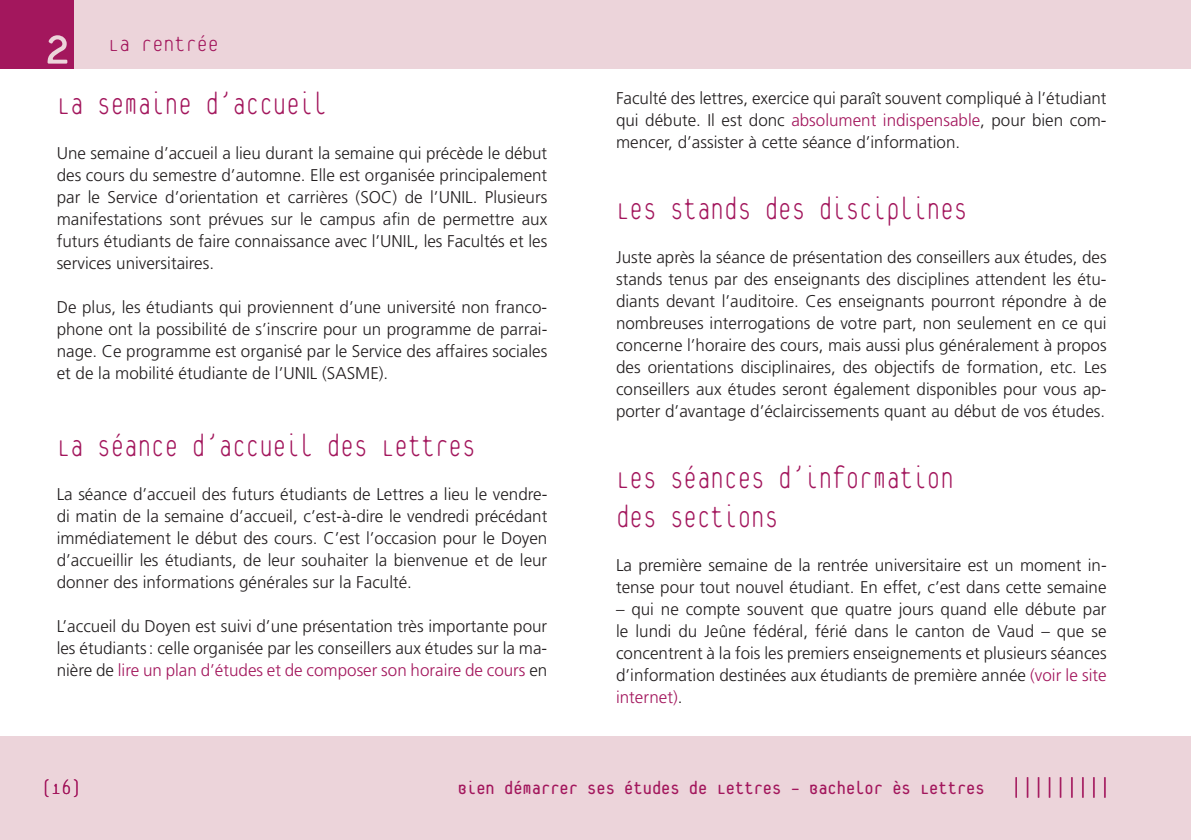
<style>
.page{position:relative;width:1191px;height:840px;background:#fff}
.page>*{position:absolute;margin:0;border:0;box-sizing:border-box;transform-origin:0 0}
.t1{font:60px "Platelet";color:#ecd4da}
.t2{font:100 34px/38px "Platelet";color:#a3175d;scale:.86 1}
.t3{font:100 24px "Platelet";color:#a3175d}
.t4{font:100 22px "Platelet";color:#a3175d}
.t5{font:20px "Platelet";color:#a3175d}
.t6{font:300 17px/22px "Frutiger LT Std";color:#231f20;text-align:justify}
.s1{color:#a3175d}
.s2{font-weight:100;font-size:24px}
</style>
<div class="page">
<div style="left:0;top:736px;width:1191px;height:103px;background:#ecd4da"></div>
<div style="left:0;top:0;width:1191px;height:68px;background:#ecd4da"></div>
<div style="left:0;top:0;width:74px;height:68px;background:#a3175d"></div>
<h1 class="t1" style="left:44px;top:22px;width:29px">2</h1>
<h3 class="t3" style="left:108px;top:34px;width:112px">La rentrée</h3>
<h2 class="t2" style="left:57px;top:87px;width:316px">La semaine d’accueil</h2>
<p class="t6" style="left:57px;top:142px;width:492px">Une semaine d’accueil a lieu durant la semaine qui précède le début des cours du semestre d’automne. Elle est organisée principalement par le Service d’orientation et carrières (SOC) de l’UNIL. Plusieurs manifestations sont prévues sur le campus afin de permettre aux futurs étudiants de faire connaissance avec l’UNIL, les Facultés et les services universitaires.</p>
<p class="t6" style="left:57px;top:296px;width:492px">De plus, les étudiants qui proviennent d’une université non franco&shy;phone ont la possibilité de s’inscrire pour un programme de parrai&shy;nage. Ce programme est organisé par le Service des affaires sociales et de la mobilité étudiante de l’UNIL (SASME).</p>
<h2 class="t2" style="left:57px;top:428px;width:488px">La séance d’accueil des Lettres</h2>
<p class="t6" style="left:57px;top:483px;width:492px">La séance d’accueil des futurs étudiants de Lettres a lieu le vendre&shy;di matin de la semaine d’accueil, c’est-à-dire le vendredi précédant immédiatement le début des cours. C’est l’occasion pour le Doyen d’accueillir les étudiants, de leur souhaiter la bienvenue et de leur donner des informations générales sur la Faculté.</p>
<p class="t6" style="left:57px;top:615px;width:492px">L’accueil du Doyen est suivi d’une présentation très importante pour les étudiants: celle organisée par les conseillers aux études sur la ma&shy;nière de <span class="s1">lire un plan d’études et de composer son horaire de cours</span> en</p>
<p class="t6" style="left:616px;top:87px;width:492px">Faculté des lettres, exercice qui paraît souvent compliqué à l’étudiant qui débute. Il est donc <span class="s1">absolument indispensable</span>, pour bien com&shy;mencer, d’assister à cette séance d’information.</p>
<h2 class="t2" style="left:616px;top:191px;width:410px">Les Stands des disciplines</h2>
<p class="t6" style="left:616px;top:246px;width:492px">Juste après la séance de présentation des conseillers aux études, des stands tenus par des enseignants des disciplines attendent les étu&shy;diants devant l’auditoire. Ces enseignants pourront répondre à de nombreuses interrogations de votre part, non seulement en ce qui concerne l’horaire des cours, mais aussi plus généralement à propos des orientations disciplinaires, des objectifs de formation, etc. Les conseillers aux études seront également disponibles pour vous ap&shy;porter d’avantage d’éclaircissements quant au début de vos études.</p>
<h2 class="t2" style="left:616px;top:461px;width:394px">Les Séances d’information des sections</h2>
<p class="t6" style="left:616px;top:554px;width:492px">La première semaine de la rentrée universitaire est un moment in&shy;tense pour tout nouvel étudiant. En effet, c’est dans cette semaine</p>
<p class="t6" style="left:616px;top:598px;width:492px">– qui ne compte souvent que quatre jours quand elle débute par le lundi du Jeûne fédéral, férié dans le canton de Vaud – que se concentrent à la fois les premiers enseignements et plusieurs séances d’information destinées aux étudiants de première année <span class="s1">(voir le site internet)</span>.</p>
<p class="t4" style="left:41px;top:778px;width:42px">(16)</p>
<p class="t5" style="left:458px;top:779px;width:654px">Bien démarrer ses études de Lettres – Bachelor ès Lettres <span class="s2">|||||||||</span></p>
</div>
